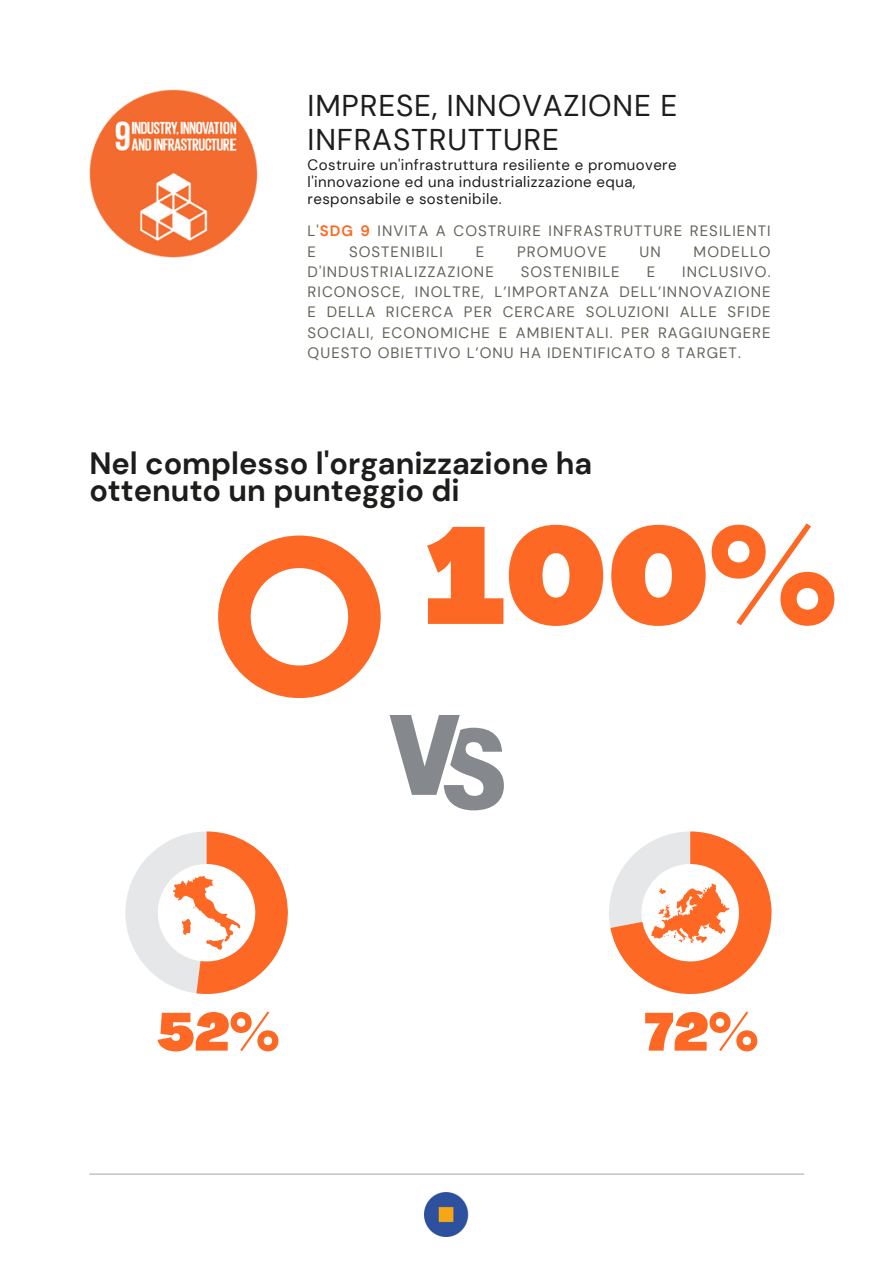
<style>
.page{position:relative;width:893px;height:1264px;background:#fff}
.page>*{position:absolute;margin:0;border:0;box-sizing:border-box;transform-origin:0 0}
.t1{font:900 134.7px "Agrandir";color:#fd6925}
.t2{font:900 52.5px "Agrandir";color:#fd6925}
.t3{font:700 30.75px/27px "DM Sans";color:#1d1e1c}
.t4{font:30px/33.8px "DM Sans";letter-spacing:.025em;color:#1d1e1c}
.t5{font:15px/20.2px "DM Sans";letter-spacing:.07em;color:#616659}
.t6{font:15px/16.8px "DM Sans";letter-spacing:.025em;color:#1d1e1c}
.s1{font-weight:700;color:#fd6925}
</style>
<div class="page">
<hr style="left:89px;top:1173px;width:715px;height:1px;background:#b0b0b0">
<img style="left:425px;top:1192px;width:44px;height:44px">
<img style="left:90px;top:89px;width:167px;height:168px">
<svg style="left:389px;top:715px;width:115px;height:95px"></svg>
<svg style="left:125px;top:831px;width:163px;height:163px"></svg>
<svg style="left:609px;top:831px;width:162px;height:163px"></svg>
<svg style="left:218px;top:535px;width:162px;height:163px"></svg>
<h3 class="t4" style="left:307px;top:89px;width:371px">IMPRESE, INNOVAZIONE E<br>INFRASTRUTTURE</h3>
<p class="t6" style="left:307px;top:156px;width:370px">Costruire un'infrastruttura resiliente e promuovere l'innovazione ed una industrializzazione equa, responsabile e sostenibile.</p>
<p class="t5" style="left:307px;top:221px;width:464px">L'<span class="s1">SDG 9</span> INVITA A COSTRUIRE INFRASTRUTTURE RESILIENTI<br>E</p>
<p class="t5" style="left:349px;top:241px;width:95px">SOSTENIBILI</p>
<p class="t5" style="left:476px;top:241px;width:10px">E</p>
<p class="t5" style="left:517px;top:241px;width:91px">PROMUOVE</p>
<p class="t5" style="left:639px;top:241px;width:23px">UN</p>
<p class="t5" style="left:693px;top:241px;width:78px">MODELLO</p>
<p class="t5" style="left:307px;top:262px;width:188px">D'INDUSTRIALIZZAZIONE</p>
<p class="t5" style="left:521px;top:262px;width:100px">SOSTENIBILE</p>
<p class="t5" style="left:646px;top:262px;width:10px">E</p>
<p class="t5" style="left:307px;top:262px;width:464px;text-align:justify;text-indent:374px">INCLUSIVO.<br>RICONOSCE, INOLTRE, L’IMPORTANZA DELL’INNOVAZIONE E DELLA RICERCA PER CERCARE SOLUZIONI ALLE SFIDE SOCIALI, ECONOMICHE E AMBIENTALI. PER RAGGIUNGERE QUESTO OBIETTIVO L’ONU HA IDENTIFICATO 8 TARGET.</p>
<p class="t3" style="left:89px;top:450px;width:504px">Nel complesso l'organizzazione ha ottenuto un punteggio di</p>
<h3 class="t1" style="left:425px;top:523px;width:413px">100%</h3>
<h1 class="t2" style="left:157px;top:1011px;width:124px">52%</h1>
<p class="t2" style="left:644px;top:1011px;width:115px">72%</p>
</div>
